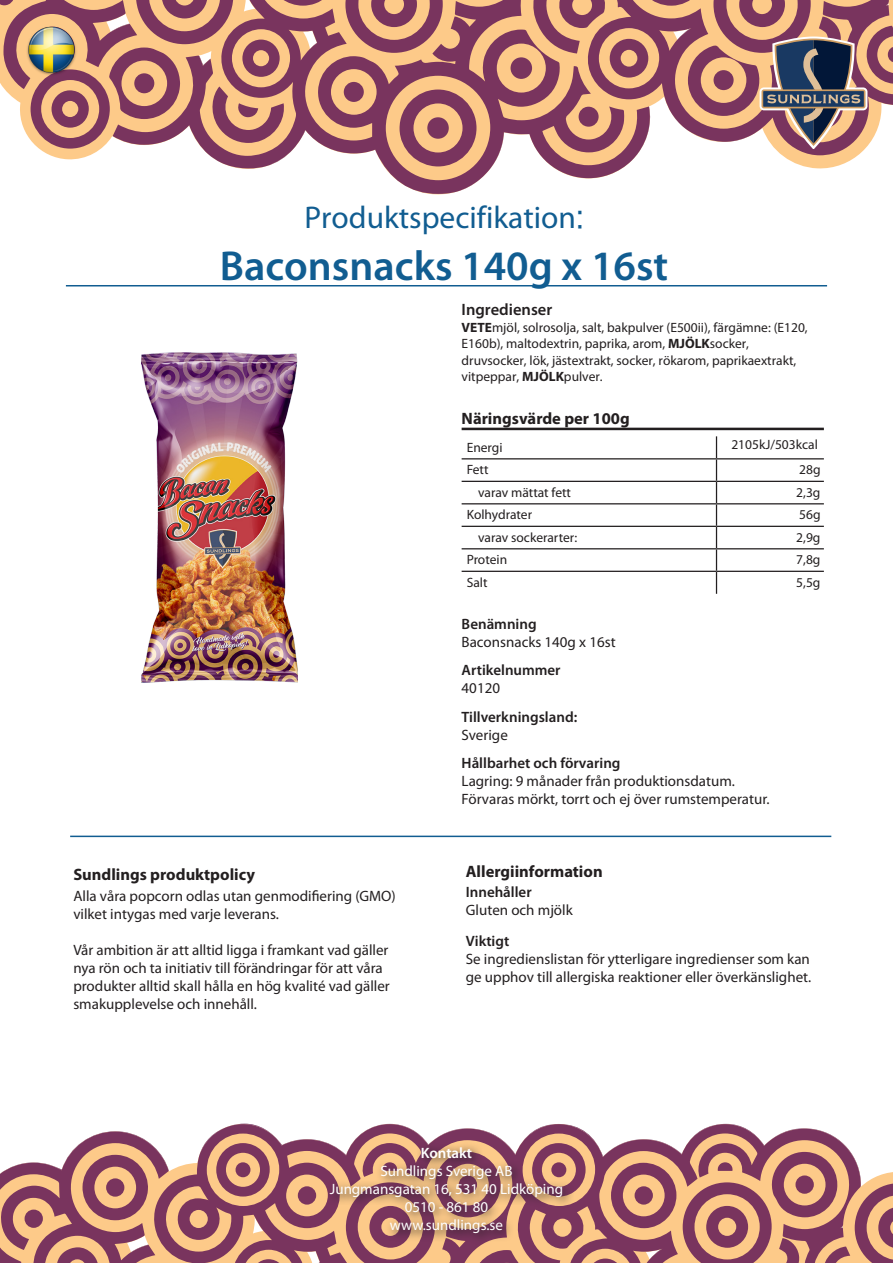
<style>
.page{position:relative;width:893px;height:1263px;background:#fff}
.page>*{position:absolute;margin:0;border:0;box-sizing:border-box;transform-origin:0 0}
.t1{font:600 42px "Myriad Pro";color:#115d91}
.t2{font:31.5px "Myriad Pro";color:#115d91}
.t3{font:700 16.5px "Myriad Pro";color:#231f20}
.t4{font:600 16.5px "Myriad Pro";color:#231f20}
.t5{font:15px/18px "Myriad Pro";color:#231f20}
.t6{font:15px "Myriad Pro";color:#fff}
.t7{font:600 15px/18px "Myriad Pro";color:#231f20}
.t8{font:600 15px "Myriad Pro";color:#fff}
.t9{font:13.5px/16.2px "Myriad Pro";color:#231f20}
.s1{font-family:"Oxygen"}
.s2{font-weight:700}
.s3{font-weight:600}
.s4{font-weight:400}
</style>
<div class="page">
<svg style="left:169px;top:1124px;width:682px;height:139px"></svg>
<svg style="left:588px;top:1258px;width:35px;height:5px"></svg>
<svg style="left:252px;top:1259px;width:34px;height:4px"></svg>
<div style="left:298px;top:1186px;width:18px;height:18px;background:#79345e;border-radius:9px"></div>
<svg style="left:0;top:1131px;width:169px;height:132px;background:#c18e87"></svg>
<svg style="left:611px;top:1163px;width:65px;height:65px;background:#b67972"></svg>
<svg style="left:683px;top:1152px;width:210px;height:111px;background:#be8478"></svg>
<svg style="left:345px;top:1245px;width:156px;height:18px;background:#be8274"></svg>
<svg style="left:574px;top:1143px;width:12px;height:53px"></svg>
<svg style="left:216px;top:1143px;width:54px;height:53px;background:#b77a72"></svg>
<hr style="left:70px;top:836px;width:761px;height:1px;background:#115d91">
<hr style="left:462px;top:458px;width:254px;height:1px;background:#231f20">
<hr style="left:716px;top:458px;width:108px;height:1px;background:#231f20">
<hr style="left:462px;top:481px;width:254px;height:1px;background:#231f20">
<hr style="left:716px;top:481px;width:108px;height:1px;background:#231f20">
<hr style="left:462px;top:503px;width:254px;height:1px;background:#231f20">
<hr style="left:716px;top:503px;width:108px;height:1px;background:#231f20">
<hr style="left:462px;top:526px;width:254px;height:1px;background:#231f20">
<hr style="left:716px;top:526px;width:108px;height:1px;background:#231f20">
<hr style="left:462px;top:548px;width:254px;height:1px;background:#231f20">
<hr style="left:716px;top:548px;width:108px;height:1px;background:#231f20">
<hr style="left:462px;top:571px;width:254px;height:1px;background:#231f20">
<hr style="left:716px;top:571px;width:108px;height:1px;background:#231f20">
<svg style="left:716px;top:436px;width:1px;height:158px"></svg>
<hr style="left:462px;top:428px;width:362px;height:2px;background:#231f20">
<hr style="left:66px;top:285px;width:761px;height:1px;background:#115d91">
<svg style="left:325px;top:1141px;width:249px;height:104px;background:#ae776e"></svg>
<svg style="left:180px;top:0;width:686px;height:194px"></svg>
<svg style="left:579px;top:107px;width:20px;height:20px"></svg>
<svg style="left:209px;top:86px;width:77px;height:57px;background:#be8274"></svg>
<svg style="left:399px;top:90px;width:77px;height:76px;background:#ba7e73"></svg>
<svg style="left:242px;top:40px;width:38px;height:37px"></svg>
<svg style="left:510px;top:57px;width:22px;height:22px"></svg>
<div style="left:344px;top:82px;width:20px;height:20px;background:#79345e;border-radius:10px"></div>
<svg style="left:0;top:0;width:180px;height:149px;background:#c28b7f"></svg>
<div style="left:134px;top:73px;width:20px;height:20px;background:#79345e;border-radius:10px"></div>
<svg style="left:345px;top:0;width:98px;height:53px;background:#b97d72"></svg>
<div style="left:427px;top:117px;width:22px;height:22px;background:#79345e;border-radius:11px"></div>
<svg style="left:610px;top:0;width:283px;height:148px;background:#ab7f7b"></svg>
<img style="left:26px;top:25px;width:51px;height:52px">
<img style="left:142px;top:352px;width:156px;height:331px">
<p class="t2" style="left:305px;top:198px;width:281px">Produktspecifikation<span class="s1">:</span></p>
<p class="t1" style="left:220px;top:239px;width:450px">Baconsnacks 140g x 16st</p>
<p class="t4" style="left:462px;top:299px;width:92px">Ingredienser</p>
<p class="t9" style="left:462px;top:319px;width:348px"><span class="s2">VETE</span>mjöl, solrosolja, salt, bakpulver (E500ii), färgämne: (E120, E160b), maltodextrin, paprika, arom, <span class="s2">MJÖLK</span>socker, druvsocker, lök, jästextrakt, socker, rökarom, paprikaextrakt, vitpeppar, <span class="s2">MJÖLK</span>pulver.</p>
<p class="t3" style="left:462px;top:407px;width:170px">Näringsvärde per 100g</p>
<p class="t9" style="left:467px;top:439px;width:37px">Energi</p>
<p class="t9" style="left:731px;top:437px;width:88px">2105kJ/503kcal</p>
<p class="t9" style="left:467px;top:461px;width:23px">Fett</p>
<p class="t9" style="left:799px;top:461px;width:23px">28g</p>
<p class="t9" style="left:478px;top:484px;width:94px">varav mättat fett</p>
<p class="t9" style="left:796px;top:484px;width:26px">2,3g</p>
<p class="t9" style="left:467px;top:506px;width:67px">Kolhydrater</p>
<p class="t9" style="left:799px;top:506px;width:23px">56g</p>
<p class="t9" style="left:478px;top:529px;width:101px">varav sockerarter:</p>
<p class="t9" style="left:796px;top:529px;width:26px">2,9g</p>
<p class="t9" style="left:467px;top:551px;width:42px">Protein</p>
<p class="t9" style="left:796px;top:551px;width:26px">7,8g</p>
<p class="t9" style="left:467px;top:574px;width:22px">Salt</p>
<p class="t9" style="left:796px;top:574px;width:26px">5,5g</p>
<p class="t3" style="left:73px;top:864px;width:183px">Sundlings produktpolicy</p>
<p class="t5" style="left:73px;top:887px;width:324px">Alla våra popcorn odlas utan genmodifiering (GMO) vilket intygas med varje leverans.</p>
<p class="t5" style="left:73px;top:941px;width:318px">Vår ambition är att alltid ligga i framkant vad gäller nya rön och ta initiativ till förändringar för att våra produkter alltid skall hålla en hög kvalité vad gäller smakupplevelse och innehåll.</p>
<p class="t5" style="left:462px;top:614px;width:155px"><span class="s3">Benämning<br></span>Baconsnacks 140g x 16st</p>
<p class="t7" style="left:462px;top:661px;width:101px">Artikelnummer<br><span class="s4">40120</span></p>
<p class="t7" style="left:462px;top:707px;width:117px">Tillverkningsland:<br><span class="s4">Sverige</span></p>
<p class="t5" style="left:462px;top:754px;width:309px"><span class="s3">Hållbarhet och förvaring<br></span>Lagring: 9 månader från produktionsdatum.<br>Förvaras mörkt, torrt och ej över rumstemperatur.</p>
<p class="t3" style="left:466px;top:861px;width:138px">Allergiinformation</p>
<p class="t5" style="left:466px;top:882px;width:108px"><span class="s3">Innehåller<br></span>Gluten och mjölk</p>
<p class="t5" style="left:466px;top:932px;width:347px"><span class="s3">Viktigt<br></span>Se ingredienslistan för ytterligare ingredienser som kan ge upphov till allergiska reaktioner eller överkänslighet.</p>
<p class="t8" style="left:421px;top:1143px;width:53px">Kontakt</p>
<p class="t6" style="left:380px;top:1161px;width:134px">Sundlings Sverige AB</p>
<p class="t6" style="left:330px;top:1179px;width:235px">Jungmansgatan 16, 531 40 Lidköping</p>
<p class="t6" style="left:405px;top:1197px;width:85px">0510 - 861 80</p>
<p class="t6" style="left:390px;top:1215px;width:115px">www.sundlings.se</p>
</div>
